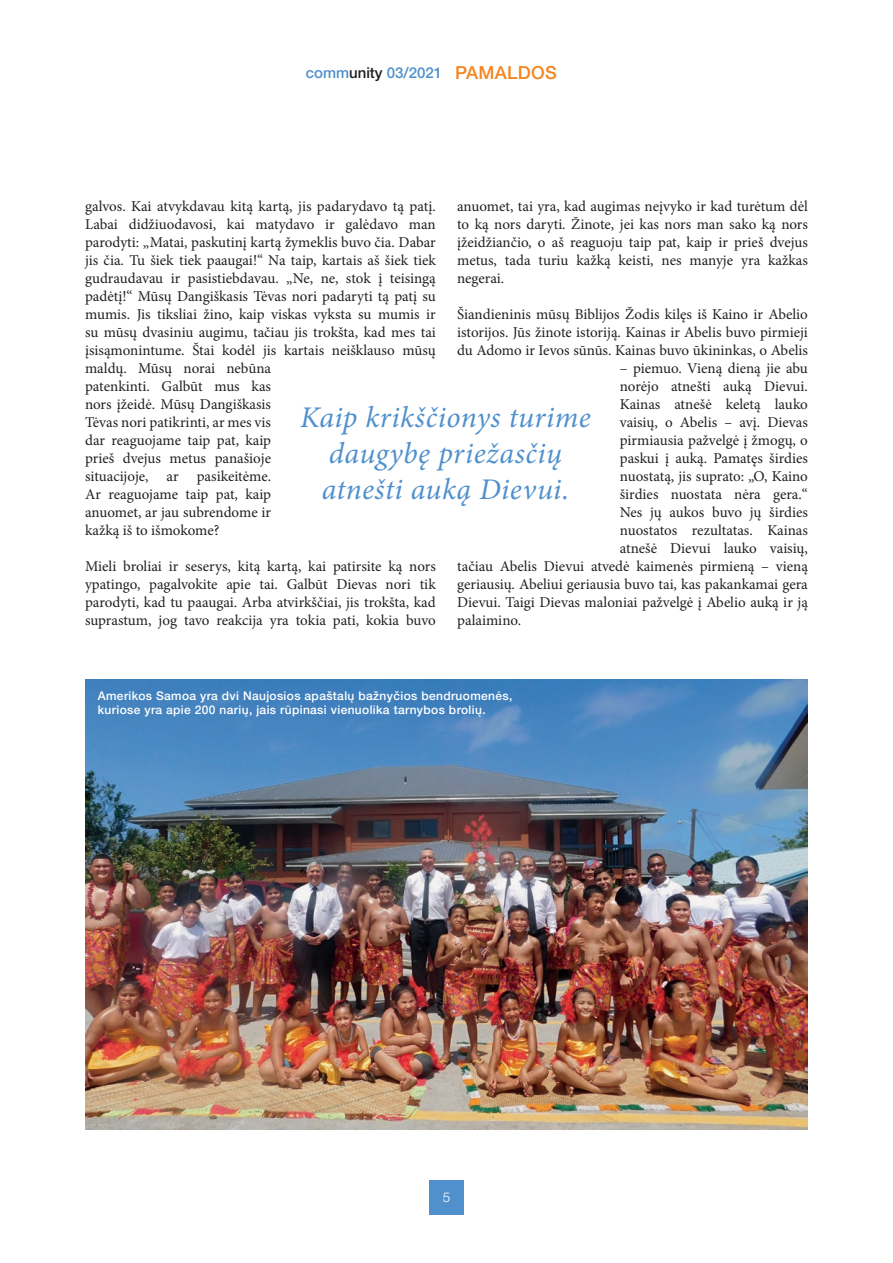
<style>
.page{position:relative;width:893px;height:1263px;background:#fff}
.page>*{position:absolute;margin:0;border:0;box-sizing:border-box;transform-origin:0 0}
.t1{font:italic 30px/36px "Minion Pro";letter-spacing:.015em;color:#5090cc;text-align:center}
.t2{font:15px/18px "Minion Pro";color:#231f20;text-align:justify}
.t3{font:500 15px "Helvetica Neue LTW1 G";color:#5090cc}
.t4{font:300 13.5px "Helvetica Neue LTW1 G";color:#fff}
.t5{font:500 12px/14.4px "Helvetica Neue LTW1 G";letter-spacing:.03em;color:#fff}
.s1{color:#231f20}
.s2{font-size:18px;color:#f58520}
</style>
<div class="page">
<div style="left:429px;top:1180px;width:34px;height:34px;background:#5090cc"></div>
<img style="left:85px;top:679px;width:723px;height:450px">
<p class="t3" style="left:306px;top:63px;width:253px">comm<span class="s1">unity</span> 03/2021 <span class="s2">PAMALDOS</span></p>
<p class="t2" style="left:85px;top:197px;width:352px;text-align:left">galvos. Kai atvykdavau kitą kartą, jis padarydavo tą patį.<br>Labai didžiuodavosi, kai matydavo ir galėdavo man parodyti: „Matai, paskutinį kartą žymeklis buvo čia. Dabar jis čia. Tu šiek tiek paaugai!“ Na taip, kartais aš šiek tiek gudraudavau ir pasistiebdavau. „Ne, ne, stok į teisingą padėtį!“ Mūsų Dangiškasis Tėvas nori padaryti tą patį su mumis. Jis tiksliai žino, kaip viskas vyksta su mumis ir su mūsų dvasiniu augimu, tačiau jis trokšta, kad mes tai įsisąmonintume. Štai kodėl jis kartais neišklauso mūsų maldų. Mūsų norai nebūna<br>patenkinti. Galbūt mus kas<br>nors įžeidė. Mūsų Dangiškasis<br>Tėvas nori patikrinti, ar mes vis<br>dar reaguojame taip pat, kaip<br>prieš dvejus metus panašioje<br>situacijoje, ar pasikeitėme.<br>Ar reaguojame taip pat, kaip<br>anuomet, ar jau subrendome ir<br>kažką iš to išmokome?</p>
<p class="t2" style="left:85px;top:557px;width:352px">Mieli broliai ir seserys, kitą kartą, kai patirsite ką nors ypatingo, pagalvokite apie tai. Galbūt Dievas nori tik parodyti, kad tu paaugai. Arba atvirkščiai, jis trokšta, kad suprastum, jog tavo reakcija yra tokia pati, kokia buvo</p>
<p class="t2" style="left:457px;top:197px;width:352px">anuomet, tai yra, kad augimas neįvyko ir kad turėtum dėl to ką nors daryti. Žinote, jei kas nors man sako ką nors įžeidžiančio, o aš reaguoju taip pat, kaip ir prieš dvejus metus, tada turiu kažką keisti, nes manyje yra kažkas negerai.</p>
<p class="t2" style="left:457px;top:305px;width:352px">Šiandieninis mūsų Biblijos Žodis kilęs iš Kaino ir Abelio istorijos. Jūs žinote istoriją. Kainas ir Abelis buvo pirmieji du Adomo ir Ievos sūnūs. Kainas buvo ūkininkas, o Abelis</p>
<p class="t2" style="left:620px;top:359px;width:190px">– piemuo. Vieną dieną jie abu</p>
<p class="t2" style="left:620px;top:377px;width:190px">norėjo atnešti auką Dievui.</p>
<p class="t2" style="left:620px;top:395px;width:190px">Kainas atnešė keletą lauko</p>
<p class="t2" style="left:620px;top:413px;width:190px">vaisių, o Abelis – avį. Dievas</p>
<p class="t2" style="left:620px;top:431px;width:190px">pirmiausia pažvelgė į žmogų, o</p>
<p class="t2" style="left:620px;top:449px;width:190px">paskui į auką. Pamatęs širdies</p>
<p class="t2" style="left:620px;top:467px;width:190px">nuostatą, jis suprato: „O, Kaino</p>
<p class="t2" style="left:620px;top:485px;width:190px">širdies nuostata nėra gera.“</p>
<p class="t2" style="left:620px;top:503px;width:190px">Nes jų aukos buvo jų širdies</p>
<p class="t2" style="left:620px;top:521px;width:190px">nuostatos rezultatas. Kainas</p>
<p class="t2" style="left:620px;top:539px;width:190px">atnešė Dievui lauko vaisių,</p>
<p class="t2" style="left:457px;top:557px;width:352px">tačiau Abelis Dievui atvedė kaimenės pirmieną – vieną</p>
<p class="t2" style="left:457px;top:575px;width:352px">geriausių. Abeliui geriausia buvo tai, kas pakankamai gera</p>
<p class="t2" style="left:457px;top:593px;width:352px">Dievui. Taigi Dievas maloniai pažvelgė į Abelio auką ir ją</p>
<p class="t2" style="left:457px;top:611px;width:65px">palaimino.</p>
<h1 class="t1" style="left:300px;top:399px;width:292px">Kaip krikščionys turime daugybę priežasčių atnešti auką Dievui.</h1>
<p class="t5" style="left:98px;top:688px;width:416px">Amerikos Samoa yra dvi Naujosios apaštalų bažnyčios bendruomenės, kuriose yra apie 200 narių, jais rūpinasi vienuolika tarnybos brolių.</p>
<p class="t4" style="left:443px;top:1189px;width:9px">5</p>
</div>
